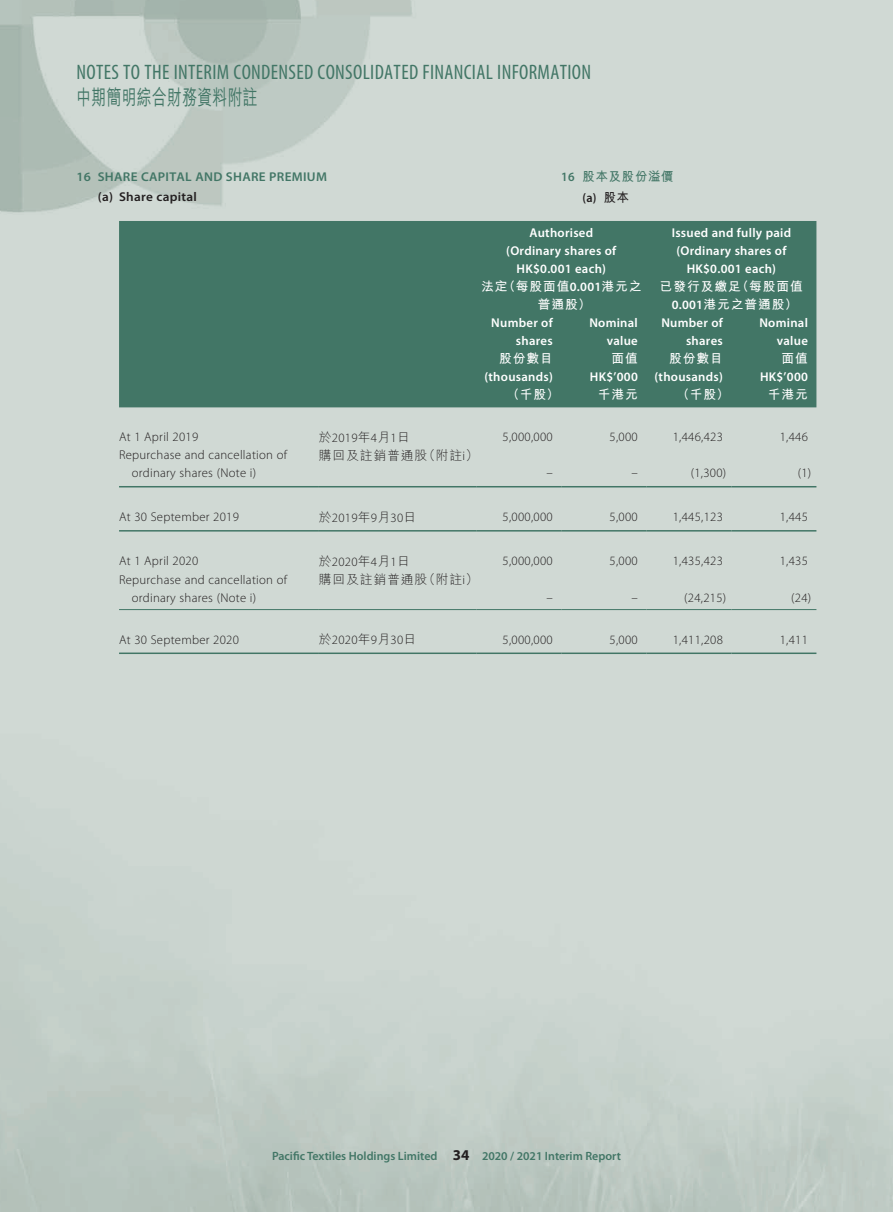
<style>
.page{position:relative;width:893px;height:1212px;background:#fff}
.page>*{position:absolute;margin:0;border:0;box-sizing:border-box;transform-origin:0 0}
.t1{font:condensed 21px "Myriad Pro";letter-spacing:.015em;color:#427666}
.t2{font:500 21px "M Hei HK";letter-spacing:.03em;color:#427666;scale:.7 1}
._50_Table_txt{font:300 12.75px/18px "Myriad Pro";letter-spacing:.02em;color:#231f20}
._50_Table_txt-2{font:600 12.75px/18px "Myriad Pro";letter-spacing:.02em;color:#fff;text-align:right}
._50_Table_txt-3{font:700 12.75px "M Hei HK";letter-spacing:.07em;color:#fff}
._02_H2{font:600 12.75px "Myriad Pro";letter-spacing:.02em;color:#427666;scale:1.04 1}
._50_Table_txt-4{font:300 12.75px "M Hei HK";letter-spacing:.07em;color:#231f20}
._03_H3{font:600 12.75px "Myriad Pro";letter-spacing:.02em;color:#231f20;scale:1.04 1}
._02_H2_C{font:700 12.75px "M Hei HK";letter-spacing:.07em;color:#427666;scale:.96 1}
._03_H3_C{font:600 12.75px "Myriad Pro";color:#231f20;scale:.96 1}
.t3{font:600 12px "Myriad Pro";color:#427666}
.s1{font-family:"Myriad Pro";font-weight:600}
.s2{font-family:"M Hei HK";font-weight:700}
.s3{font-family:"M Hei HK"}
.s4{font-family:"Myriad Pro"}
.s5{font-weight:700;font-size:15px;color:#231f20}
</style>
<div class="page">
<div style="left:119px;top:221px;width:697px;height:186px;background:#427666"></div>
<hr style="left:119px;top:486px;width:200px;height:1px;background:#427666">
<hr style="left:319px;top:486px;width:157px;height:1px;background:#427666">
<hr style="left:476px;top:486px;width:85px;height:1px;background:#427666">
<hr style="left:561px;top:486px;width:85px;height:1px;background:#427666">
<hr style="left:646px;top:486px;width:85px;height:1px;background:#427666">
<hr style="left:731px;top:486px;width:85px;height:1px;background:#427666">
<hr style="left:119px;top:530px;width:200px;height:1px;background:#427666">
<hr style="left:319px;top:530px;width:157px;height:1px;background:#427666">
<hr style="left:476px;top:530px;width:85px;height:1px;background:#427666">
<hr style="left:561px;top:530px;width:85px;height:1px;background:#427666">
<hr style="left:646px;top:530px;width:85px;height:1px;background:#427666">
<hr style="left:731px;top:530px;width:85px;height:1px;background:#427666">
<hr style="left:119px;top:609px;width:200px;height:1px;background:#427666">
<hr style="left:319px;top:609px;width:157px;height:1px;background:#427666">
<hr style="left:476px;top:609px;width:85px;height:1px;background:#427666">
<hr style="left:561px;top:609px;width:85px;height:1px;background:#427666">
<hr style="left:646px;top:609px;width:85px;height:1px;background:#427666">
<hr style="left:731px;top:609px;width:85px;height:1px;background:#427666">
<hr style="left:119px;top:652px;width:200px;height:2px;background:#427666">
<hr style="left:319px;top:652px;width:157px;height:2px;background:#427666">
<hr style="left:476px;top:652px;width:85px;height:2px;background:#427666">
<hr style="left:561px;top:652px;width:85px;height:2px;background:#427666">
<hr style="left:646px;top:652px;width:85px;height:2px;background:#427666">
<hr style="left:731px;top:652px;width:85px;height:2px;background:#427666">
<h1 class="t1" style="left:77px;top:59px;width:516px">NOTES TO THE INTERIM CONDENSED CONSOLIDATED FINANCIAL INFORMATION</h1>
<h1 class="t2" style="left:77px;top:83px;width:260px">中期簡明綜合財務資料附註</h1>
<p class="_02_H2" style="left:77px;top:168px;width:242px">16 SHARE CAPITAL AND SHARE PREMIUM</p>
<p class="_03_H3" style="left:98px;top:188px;width:97px">(a) Share capital</p>
<p class="_02_H2_C" style="left:561px;top:168px;width:118px"><span class="s1">16</span> 股本及股份溢價</p>
<p class="_03_H3_C" style="left:583px;top:189px;width:50px">(a) <span class="s2">股本</span></p>
<p class="_50_Table_txt-2" style="left:529px;top:224px;width:65px">Authorised</p>
<p class="_50_Table_txt-2" style="left:506px;top:242px;width:112px">(Ordinary shares of</p>
<p class="_50_Table_txt-2" style="left:517px;top:260px;width:91px">HK$0.001 each)</p>
<p class="_50_Table_txt-3" style="left:481px;top:277px;width:162px">法定（每股面值<span class="s1">0.001</span>港元之</p>
<p class="_50_Table_txt-3" style="left:538px;top:295px;width:55px">普通股）</p>
<p class="_50_Table_txt-2" style="left:672px;top:224px;width:121px">Issued and fully paid</p>
<p class="_50_Table_txt-2" style="left:676px;top:242px;width:112px">(Ordinary shares of</p>
<p class="_50_Table_txt-2" style="left:687px;top:260px;width:91px">HK$0.001 each)</p>
<p class="_50_Table_txt-3" style="left:660px;top:277px;width:145px">已發行及繳足（每股面值</p>
<p class="_50_Table_txt-3" style="left:672px;top:295px;width:127px"><span class="s1">0.001</span>港元之普通股）</p>
<p class="_50_Table_txt-2" style="left:491px;top:314px;width:63px">Number of shares</p>
<p class="_50_Table_txt-2" style="left:589px;top:314px;width:50px">Nominal value</p>
<p class="_50_Table_txt-2" style="left:661px;top:314px;width:63px">Number of shares</p>
<p class="_50_Table_txt-2" style="left:759px;top:314px;width:50px">Nominal value</p>
<p class="_50_Table_txt-3" style="left:499px;top:349px;width:55px">股份數目</p>
<p class="_50_Table_txt-3" style="left:611px;top:349px;width:28px">面值</p>
<p class="_50_Table_txt-3" style="left:669px;top:349px;width:55px">股份數目</p>
<p class="_50_Table_txt-3" style="left:781px;top:349px;width:28px">面值</p>
<p class="_50_Table_txt-2" style="left:484px;top:368px;width:70px">(thousands)</p>
<p class="_50_Table_txt-2" style="left:590px;top:368px;width:49px">HK$’000</p>
<p class="_50_Table_txt-2" style="left:654px;top:368px;width:70px">(thousands)</p>
<p class="_50_Table_txt-2" style="left:760px;top:368px;width:49px">HK$’000</p>
<p class="_50_Table_txt-3" style="left:507px;top:385px;width:54px">（千股）</p>
<p class="_50_Table_txt-3" style="left:598px;top:385px;width:42px">千港元</p>
<p class="_50_Table_txt-3" style="left:677px;top:385px;width:54px">（千股）</p>
<p class="_50_Table_txt-3" style="left:768px;top:385px;width:42px">千港元</p>
<p class="_50_Table_txt" style="left:119px;top:428px;width:81px">At 1 April 2019</p>
<p class="_50_Table_txt" style="left:319px;top:428px;width:92px"><span class="s3">於</span>2019<span class="s3">年</span>4<span class="s3">月</span>1<span class="s3">日</span></p>
<p class="_50_Table_txt" style="left:503px;top:428px;width:52px">5,000,000</p>
<p class="_50_Table_txt" style="left:610px;top:428px;width:30px">5,000</p>
<p class="_50_Table_txt" style="left:673px;top:428px;width:52px">1,446,423</p>
<p class="_50_Table_txt" style="left:780px;top:428px;width:30px">1,446</p>
<p class="_50_Table_txt" style="left:132px;top:446px;width:157px;text-indent:-13px">Repurchase and cancellation of ordinary shares (Note i)</p>
<p class="_50_Table_txt-4" style="left:319px;top:446px;width:161px">購回及註銷普通股（附註<span class="s4">i</span>）</p>
<p class="_50_Table_txt" style="left:546px;top:464px;width:8px">–</p>
<p class="_50_Table_txt" style="left:631px;top:464px;width:8px">–</p>
<p class="_50_Table_txt" style="left:691px;top:464px;width:37px">(1,300)</p>
<p class="_50_Table_txt" style="left:798px;top:464px;width:15px">(1)</p>
<p class="_50_Table_txt" style="left:119px;top:508px;width:121px">At 30 September 2019</p>
<p class="_50_Table_txt" style="left:319px;top:508px;width:99px"><span class="s3">於</span>2019<span class="s3">年</span>9<span class="s3">月</span>30<span class="s3">日</span></p>
<p class="_50_Table_txt" style="left:503px;top:508px;width:52px">5,000,000</p>
<p class="_50_Table_txt" style="left:610px;top:508px;width:30px">5,000</p>
<p class="_50_Table_txt" style="left:673px;top:508px;width:52px">1,445,123</p>
<p class="_50_Table_txt" style="left:780px;top:508px;width:30px">1,445</p>
<p class="_50_Table_txt" style="left:119px;top:552px;width:81px">At 1 April 2020</p>
<p class="_50_Table_txt" style="left:319px;top:553px;width:92px"><span class="s3">於</span>2020<span class="s3">年</span>4<span class="s3">月</span>1<span class="s3">日</span></p>
<p class="_50_Table_txt" style="left:503px;top:552px;width:52px">5,000,000</p>
<p class="_50_Table_txt" style="left:610px;top:552px;width:30px">5,000</p>
<p class="_50_Table_txt" style="left:673px;top:552px;width:52px">1,435,423</p>
<p class="_50_Table_txt" style="left:780px;top:552px;width:30px">1,435</p>
<p class="_50_Table_txt" style="left:132px;top:570px;width:157px;text-indent:-13px">Repurchase and cancellation of ordinary shares (Note i)</p>
<p class="_50_Table_txt-4" style="left:319px;top:570px;width:161px">購回及註銷普通股（附註<span class="s4">i</span>）</p>
<p class="_50_Table_txt" style="left:546px;top:588px;width:8px">–</p>
<p class="_50_Table_txt" style="left:631px;top:588px;width:8px">–</p>
<p class="_50_Table_txt" style="left:684px;top:588px;width:44px">(24,215)</p>
<p class="_50_Table_txt" style="left:791px;top:588px;width:22px">(24)</p>
<p class="_50_Table_txt" style="left:119px;top:630px;width:121px">At 30 September 2020</p>
<p class="_50_Table_txt" style="left:319px;top:631px;width:99px"><span class="s3">於</span>2020<span class="s3">年</span>9<span class="s3">月</span>30<span class="s3">日</span></p>
<p class="_50_Table_txt" style="left:503px;top:630px;width:52px">5,000,000</p>
<p class="_50_Table_txt" style="left:610px;top:630px;width:30px">5,000</p>
<p class="_50_Table_txt" style="left:673px;top:630px;width:52px">1,411,208</p>
<p class="_50_Table_txt" style="left:780px;top:630px;width:30px">1,411</p>
<p class="t3" style="left:272px;top:1148px;width:350px">Pacific Textiles Holdings Limited <span class="s5">34</span> 2020 / 2021 Interim Report</p>
</div>
